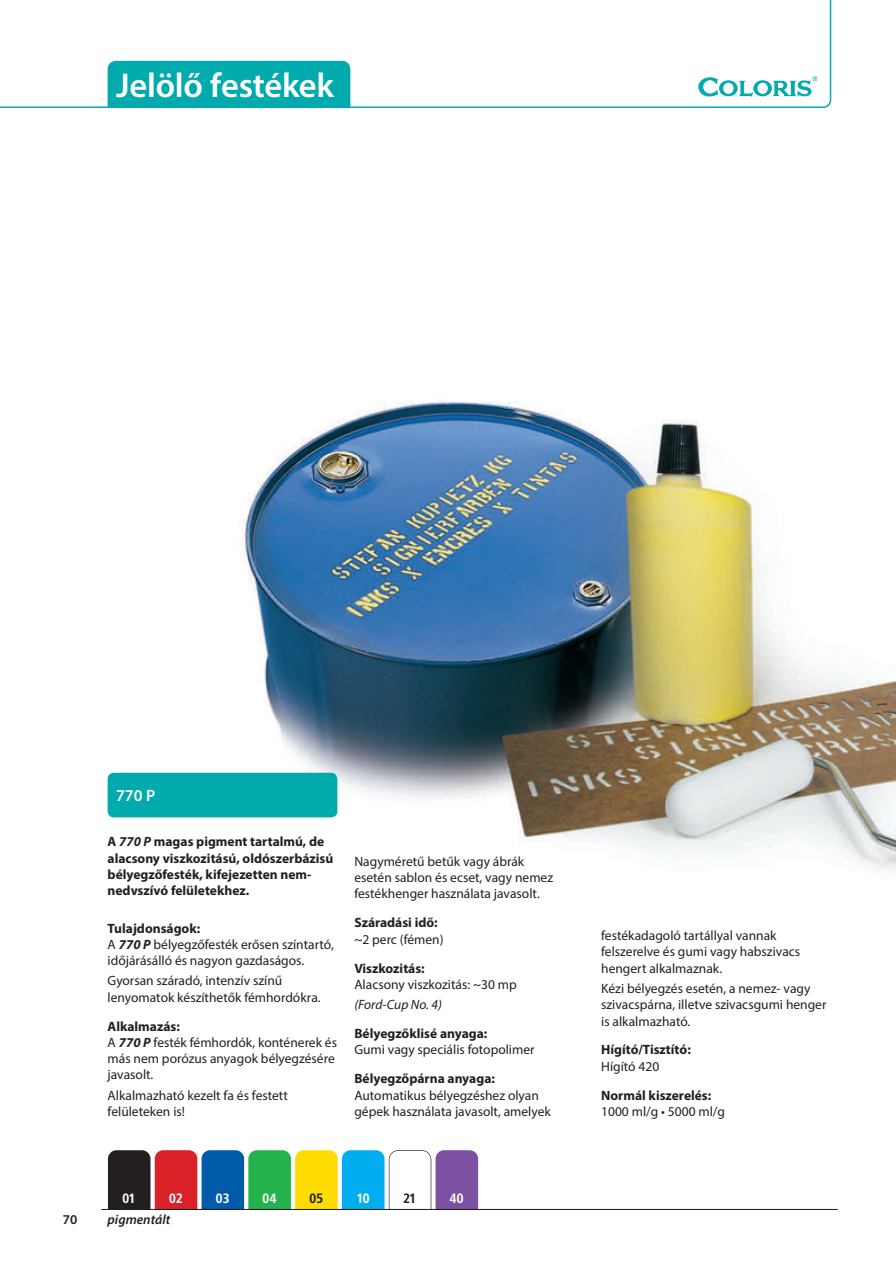
<style>
.page{position:relative;width:896px;height:1266px;background:#fff}
.page>*{position:absolute;margin:0;border:0;box-sizing:border-box;transform-origin:0 0}
.t1{font:600 34.5px "Myriad Pro";letter-spacing:-.005em;color:#fff}
.t2{font:600 16.5px "Myriad Pro";color:#fff}
.t3{font:13.5px/16.2px "Myriad Pro";color:#231f20}
.t4{font:700 13.5px/16.2px "Myriad Pro";color:#231f20}
.t5{font:italic 13.5px "Myriad Pro";letter-spacing:-.005em;color:#231f20}
.t6{font:700 13.5px "Transit";letter-spacing:-.01em;color:#fff}
.t7{font:italic 600 13.5px "Myriad Pro";color:#231f20}
.t8{font:700 13.5px "Transit";color:#231f20}
.t9{font:600 13.5px "Myriad Pro";color:#231f20}
.s1{font-style:italic}
.s2{font-weight:700}
.s3{font-weight:700;font-style:italic}
</style>
<div class="page">
<div style="left:389px;top:1150px;width:42px;height:68px;border:1px solid #231f20;border-radius:9px"></div>
<div style="left:342px;top:1150px;width:42px;height:68px;background:#00aeef;border-radius:9px"></div>
<img style="left:176px;top:401px;width:719px;height:471px">
<div style="left:108px;top:1150px;width:42px;height:68px;background:#231f20;border-radius:9px"></div>
<div style="left:155px;top:1150px;width:42px;height:68px;background:#da2128;border-radius:9px"></div>
<div style="left:201px;top:1150px;width:43px;height:68px;background:#015aaa;border-radius:9px"></div>
<div style="left:248px;top:1150px;width:43px;height:68px;background:#23b24b;border-radius:9px"></div>
<div style="left:295px;top:1150px;width:42px;height:68px;background:#ffdc01;border-radius:9px"></div>
<div style="left:435px;top:1150px;width:43px;height:68px;background:#7c51a1;border-radius:9px"></div>
<hr style="left:102px;top:1208px;width:735px;height:2px;background:#231f20">
<div style="left:102px;top:1209px;width:735px;height:13px;background:#fff"></div>
<svg style="left:0;top:0;width:831px;height:108px"></svg>
<svg style="left:698px;top:76px;width:119px;height:21px"></svg>
<div style="left:108px;top:772px;width:229px;height:45px;background:#00aaad;border-radius:6px"></div>
<div style="left:108px;top:61px;width:242px;height:47px;background:#00aaad"></div>
<h1 class="t1" style="left:116px;top:72px;width:219px">Jelölő festékek</h1>
<p class="t9" style="left:63px;top:1214px;width:16px">70</p>
<p class="t2" style="left:116px;top:789px;width:41px">770 P</p>
<p class="t4" style="left:108px;top:834px;width:227px">A <span class="s1">770 P</span> magas pigment tartalmú, de alacsony viszkozitású, oldószerbázisú bélyegzőfesték, kifejezetten nem&shy;nedvszívó felületekhez.</p>
<p class="t3" style="left:108px;top:920px;width:228px"><span class="s2">Tulajdonságok:<br></span>A <span class="s3">770 P</span> bélyegzőfesték erősen színtartó, időjárásálló és nagyon gazdaságos.</p>
<p class="t3" style="left:108px;top:973px;width:214px">Gyorsan száradó, intenzív színű lenyomatok készíthetők fémhordókra.</p>
<p class="t3" style="left:108px;top:1018px;width:231px"><span class="s2">Alkalmazás:<br></span>A <span class="s3">770 P</span> festék fémhordók, konténerek és más nem porózus anyagok bélyegzésére javasolt.</p>
<p class="t3" style="left:108px;top:1087px;width:182px">Alkalmazható kezelt fa és festett felületeken is!</p>
<p class="t3" style="left:354px;top:854px;width:200px">Nagyméretű betűk vagy ábrák esetén sablon és ecset, vagy nemez festékhenger használata javasolt.</p>
<p class="t4" style="left:354px;top:915px;width:85px">Száradási idő:</p>
<p class="t3" style="left:354px;top:932px;width:91px">~2 perc (fémen)</p>
<p class="t4" style="left:354px;top:961px;width:72px">Viszkozitás:</p>
<p class="t3" style="left:354px;top:977px;width:164px">Alacsony viszkozitás: ~30 mp</p>
<p class="t5" style="left:354px;top:999px;width:89px">(Ford-Cup No. 4)</p>
<p class="t4" style="left:354px;top:1026px;width:134px">Bélyegzőklisé anyaga:</p>
<p class="t3" style="left:354px;top:1042px;width:182px">Gumi vagy speciális fotopolimer</p>
<p class="t4" style="left:354px;top:1071px;width:142px">Bélyegzőpárna anyaga:</p>
<p class="t3" style="left:354px;top:1087px;width:198px">Automatikus bélyegzéshez olyan gépek használata javasolt, amelyek</p>
<p class="t6" style="left:122px;top:1190px;width:15px">01</p>
<p class="t6" style="left:169px;top:1190px;width:16px">02</p>
<p class="t6" style="left:216px;top:1190px;width:15px">03</p>
<p class="t6" style="left:262px;top:1190px;width:16px">04</p>
<p class="t8" style="left:309px;top:1190px;width:16px">05</p>
<p class="t6" style="left:357px;top:1190px;width:14px">10</p>
<p class="t8" style="left:403px;top:1190px;width:15px">21</p>
<p class="t6" style="left:449px;top:1190px;width:16px">40</p>
<p class="t7" style="left:108px;top:1214px;width:64px">pigmentált</p>
<p class="t3" style="left:601px;top:928px;width:201px">festékadagoló tartállyal vannak felszerelve és gumi vagy habszivacs hengert alkalmaznak.</p>
<p class="t3" style="left:601px;top:981px;width:227px">Kézi bélyegzés esetén, a nemez- vagy szivacspárna, illetve szivacsgumi henger is alkalmazható.</p>
<p class="t4" style="left:601px;top:1042px;width:91px">Hígító/Tisztító:</p>
<p class="t3" style="left:601px;top:1059px;width:60px">Hígító 420</p>
<p class="t4" style="left:601px;top:1088px;width:112px">Normál kiszerelés:</p>
<p class="t3" style="left:601px;top:1104px;width:125px">1000 ml/g • 5000 ml/g</p>
</div>
